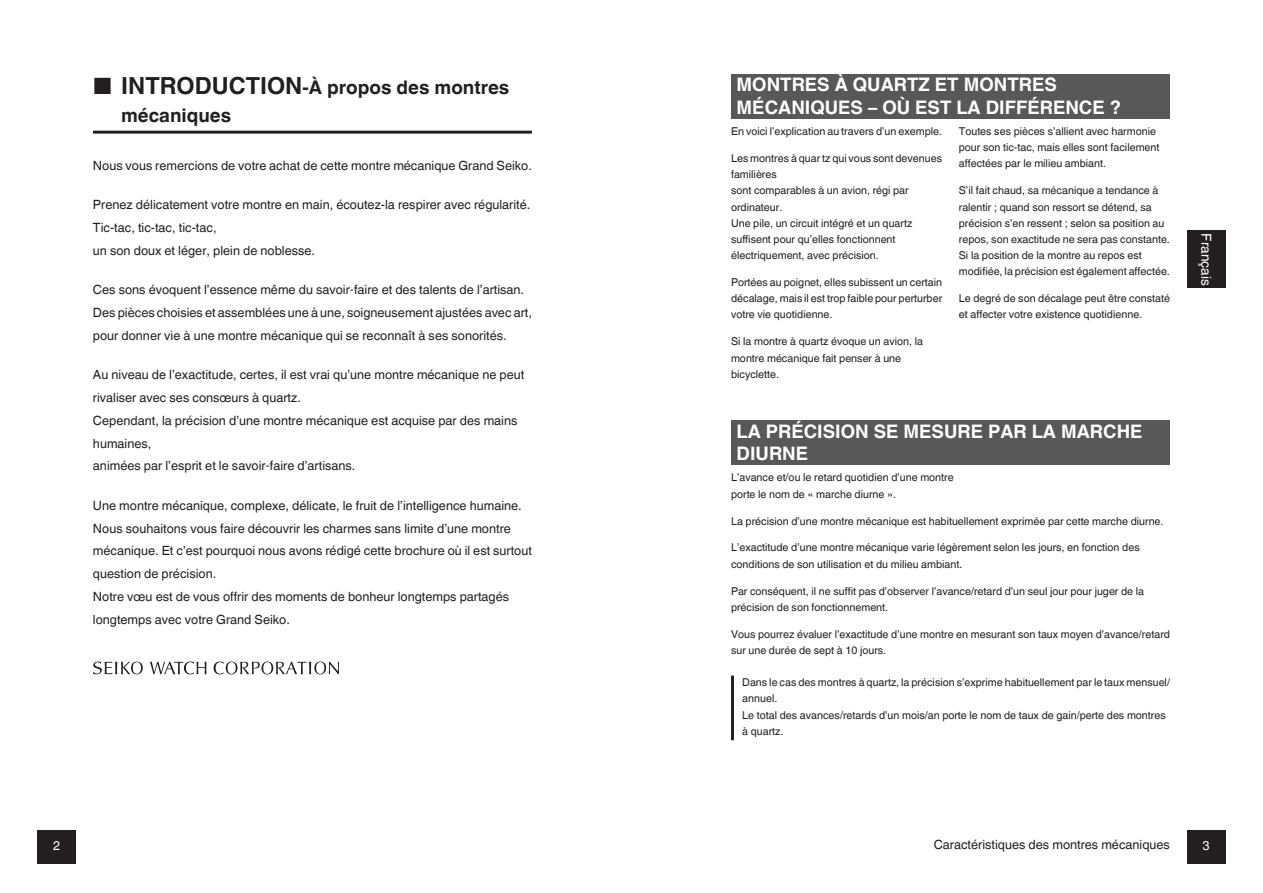
<style>
.page{position:relative;width:1263px;height:893px;background:#fff}
.page>*{position:absolute;margin:0;border:0;box-sizing:border-box;transform-origin:0 0}
.t1{font:700 23.55px "Helvetica World";color:#231f20}
.t2{font:700 18.75px "Helvetica World";color:#231f20}
.t3{font:700 18.6px/22.4px "Helvetica World";color:#fff}
.t4{font:13.65px "Helvetica World";color:#fff}
.t5{font:12.75px/23px "Helvetica World";color:#231f20}
.t6{font:12.75px "Helvetica World";color:#fff}
.t7{font:10.8px/16.2px "Helvetica World";color:#231f20}
.t8{font:10.2px "Helvetica World";color:#231f20}
.s1{font-family:"Lucida Sans Unicode"}
</style>
<div class="page">
<hr style="left:93px;top:131px;width:439px;height:3px;background:#231f20">
<svg style="left:214px;top:661px;width:125px;height:13px"></svg>
<svg style="left:93px;top:661px;width:50px;height:13px"></svg>
<svg style="left:150px;top:661px;width:56px;height:13px"></svg>
<div style="left:37px;top:830px;width:39px;height:33px;background:#231f20"></div>
<div style="left:731px;top:74px;width:439px;height:45px;background:#57585a"></div>
<div style="left:731px;top:420px;width:439px;height:45px;background:#57585a"></div>
<hr style="left:731px;top:675px;width:3px;height:65px;background:#231f20">
<div style="left:1187px;top:830px;width:38px;height:33px;background:#231f20"></div>
<div style="left:1187px;top:230px;width:38px;height:58px;background:#231f20"></div>
<h1 class="t1" style="left:93px;top:72px;width:211px">■ INTRODUCTION</h1>
<h2 class="t2" style="left:121px;top:105px;width:111px">mécaniques</h2>
<p class="t5" style="left:93px;top:154px;width:440px">Nous vous remercions de votre achat de cette montre mécanique Grand Seiko.</p>
<p class="t5" style="left:93px;top:193px;width:439px">Prenez délicatement votre montre en main, écoutez l a- respirer avec régularité.<br>Tic-tac, tic-tac, tic-tac,<br>un son doux et léger, plein de noblesse.</p>
<p class="t5" style="left:93px;top:278px;width:440px">Ces sons évoquent ’l essence même du savoir<span class="s1">‑</span>faire et des talents de ’l artisan.<br>Des pièces choisies et assemblées une à une, soigneusement ajustées avec art, pour donner vie à une montre mécanique qui se reconnaît à ses sonorités.</p>
<p class="t5" style="left:93px;top:363px;width:433px">Au niveau de ’l exactitude, certes il, est vrai qu’une montre mécanique ne peut rivaliser avec ses consœurs à quartz.<br>Cependant la, précision ’d une montre mécanique est acquise par des mains humaines,<br>animées par ’l esprit et le savoir<span class="s1">‑</span>faire ’d artisans.</p>
<p class="t5" style="left:93px;top:494px;width:440px">Une montre mécanique, complexe, délicate le, fruit de ’l intelligence humaine.<br>Nous souhaitons vous faire découvrir les charmes sans limite ’d une montre mécanique. Et ’c est pourquoi nous avons rédigé cette brochure où il est surtout question de précision.<br>Notre vœu est de vous offrir des moments de bonheur longtemps partagés longtemps avec votre Grand Seiko.</p>
<h2 class="t2" style="left:303px;top:77px;width:208px">À- propos des montres</h2>
<p class="t6" style="left:53px;top:838px;width:9px">2</p>
<h3 class="t3" style="left:736px;top:74px;width:386px">MONTRES À QUARTZ ET MONTRES<br>MÉCANIQUES – OÙ EST LA DIFFÉRENCE ?</h3>
<p class="t7" style="left:731px;top:123px;width:213px">En voici ’l explication au travers ’d un exemple.</p>
<p class="t7" style="left:731px;top:150px;width:213px">Les montres à quar tz qui vous sont devenues familières<br>sont comparables à un avion, régi par ordinateur.<br>Une pile, un circuit intégré et un quartz suffisent pour qu’elles fonctionnent électriquement, avec précision.</p>
<p class="t7" style="left:731px;top:274px;width:213px;text-align:justify">Portées au poignet, elles subissent un certain décalage, mais il est trop faible pour perturber votre vie quotidienne.</p>
<p class="t7" style="left:731px;top:334px;width:193px">Si la montre à quartz évoque un avion la, montre mécanique fait penser à une bicyclette.</p>
<p class="t7" style="left:959px;top:123px;width:202px">Toutes ses pièces ’s allient avec harmonie pour son tic-tac, mais elles sont facilement affectées par le milieu ambiant.</p>
<p class="t7" style="left:959px;top:183px;width:213px">S i l’ fait chaud, sa mécanique a tendance à ralentir ; quand son ressort se détend, sa précision ’s en ressent ; selon sa position au repos, son exactitude ne sera pas constante.<br>Si la position de la montre au repos est modifiée la, précision est également affectée.</p>
<p class="t7" style="left:959px;top:290px;width:213px">Le degré de son décalage peut être constaté et affecter votre existence quotidienne.</p>
<h3 class="t3" style="left:736px;top:420px;width:407px">LA PRÉCISION SE MESURE PAR LA MARCHE<br>DIURNE</h3>
<p class="t7" style="left:731px;top:470px;width:224px">’L avance et/ou le retard quotidien ’d une montre porte le nom de « marche diurne .«</p>
<p class="t7" style="left:731px;top:513px;width:434px">La précision ’d une montre mécanique est habituellement exprimée par cette marche diurne.</p>
<p class="t7" style="left:731px;top:540px;width:410px">’L exactitude ’d une montre mécanique varie légèrement selon les jours, en fonction des conditions de son utilisation et du milieu ambiant.</p>
<p class="t7" style="left:731px;top:583px;width:415px">Par conséquent il, ne suffit pas ’d observer ’l avance/retard ’d un seul jour pour juger de la précision de son fonctionnement.</p>
<p class="t7" style="left:731px;top:626px;width:440px">Vous pourrez évaluer ’l exactitude ’d une montre en mesurant son taux moyen ’d avance/retard sur une durée de sept à 10 jours.</p>
<p class="t7" style="left:742px;top:674px;width:429px">Dans le cas des montres à quartz la, précision ’s exprime habituellement par le taux mensuel/ annuel.<br>Le total des avances/retards ’d un mois/an porte le nom de taux de gain/perte des montres à quartz.</p>
<p class="t4" style="left:1214px;top:233px;width:54px;rotate:90deg">Français</p>
<p class="t8" style="left:1010px;top:839px;width:161px">À- propos des montres mécaniques</p>
<p class="t5" style="left:934px;top:833px;width:238px">Caractéristiques des montres mécaniques</p>
<p class="t5" style="left:913px;top:833px;width:99px">INTRODUCTION</p>
<p class="t6" style="left:1202px;top:838px;width:9px">3</p>
</div>
